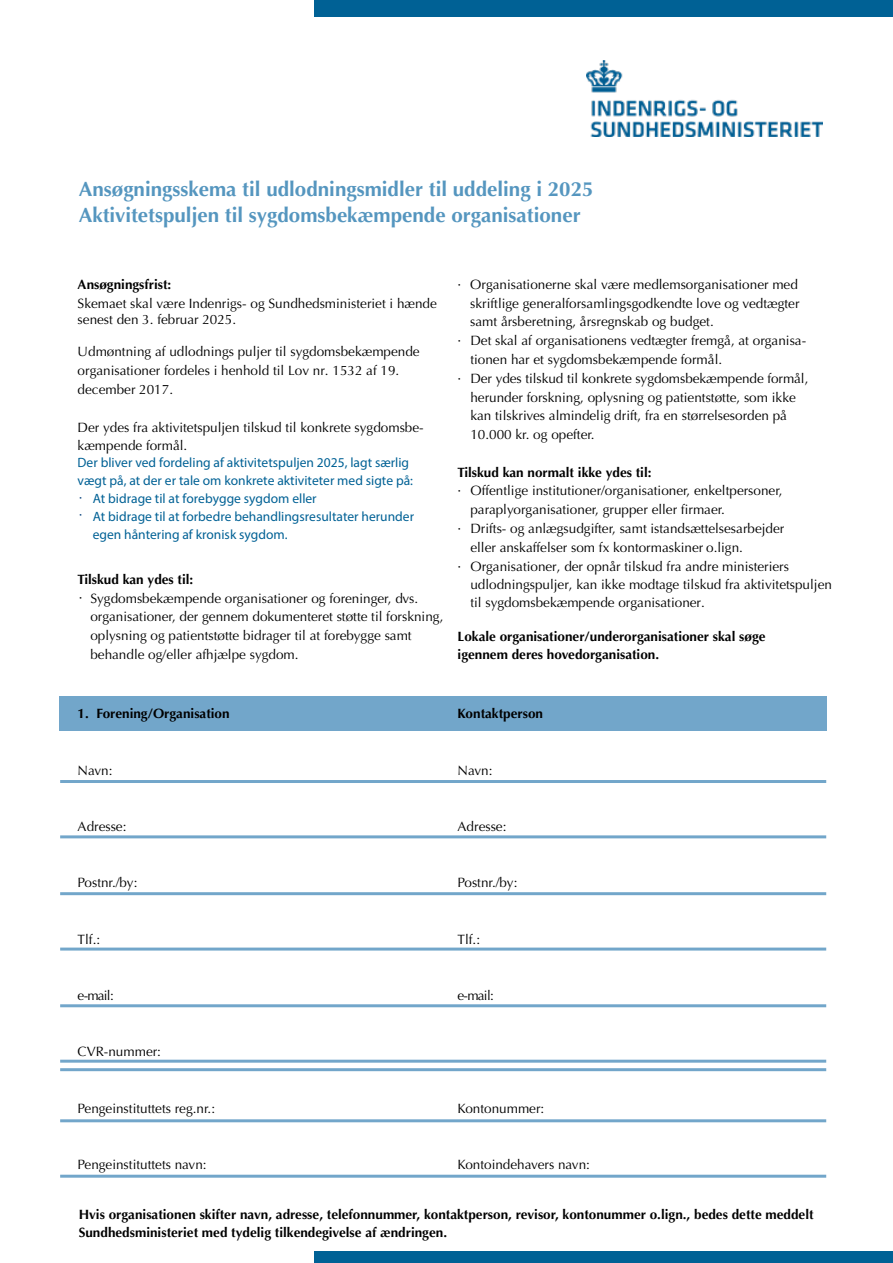
<style>
.page{position:relative;width:893px;height:1263px;background:#fff}
.page>*{position:absolute;margin:0;border:0;box-sizing:border-box;transform-origin:0 0}
.t1{font:700 20.55px/25.5px "Optima";color:#5596bf}
.t2{font:13.5px/18.8px "Optima";color:#000}
.t3{font:700 13.5px/18.8px "Optima";color:#000}
.t4{font:13.5px "Myriad Pro";color:#006195}
.t5{font:13.5px/17.9px "Optima";color:#003d79}
</style>
<div class="page">
<div style="left:314px;top:0;width:579px;height:16px;background:#006195"></div>
<div style="left:59px;top:697px;width:768px;height:34px;background:#72a6ca"></div>
<div style="left:314px;top:1252px;width:579px;height:11px;background:#006195"></div>
<hr style="left:60px;top:780px;width:766px;height:3px;background:#72a6ca">
<hr style="left:60px;top:835px;width:766px;height:3px;background:#72a6ca">
<hr style="left:60px;top:892px;width:766px;height:3px;background:#72a6ca">
<hr style="left:60px;top:947px;width:766px;height:3px;background:#72a6ca">
<hr style="left:60px;top:1004px;width:766px;height:3px;background:#72a6ca">
<hr style="left:60px;top:1060px;width:766px;height:3px;background:#72a6ca">
<hr style="left:60px;top:1068px;width:766px;height:3px;background:#72a6ca">
<hr style="left:60px;top:1119px;width:766px;height:3px;background:#72a6ca">
<hr style="left:60px;top:1175px;width:766px;height:3px;background:#72a6ca">
<img style="left:587px;top:60px;width:236px;height:76px">
<h1 class="t1" style="left:79px;top:177px;width:516px">Ansøgningsskema til udlodningsmidler til uddeling i 2025<br>Aktivitetspuljen til sygdomsbekæmpende organisationer</h1>
<p class="t3" style="left:78px;top:275px;width:95px">Ansøgningsfrist:</p>
<p class="t2" style="left:78px;top:295px;width:361px;line-height:16.2px">Skemaet skal være Indenrigs- og Sundhedsministeriet i hænde senest den 3. februar 2025.</p>
<p class="t2" style="left:78px;top:343px;width:344px">Udmøntning af udlodnings puljer til sygdomsbekæmpende organisationer fordeles i henhold til Lov nr. 1532 af 19. december 2017.</p>
<p class="t2" style="left:78px;top:418px;width:348px">Der ydes fra aktivitetspuljen tilskud til konkrete sygdomsbe&shy;kæmpende formål.</p>
<p class="t4" style="left:78px;top:454px;width:333px">Der bliver ved fordeling af aktivitetspuljen 2025, lagt særlig</p>
<p class="t4" style="left:78px;top:472px;width:337px">vægt på, at der er tale om konkrete aktiviteter med sigte på:</p>
<p class="t4" style="left:93px;top:490px;width:226px">At bidrage til at forebygge sygdom eller</p>
<p class="t4" style="left:93px;top:508px;width:323px">At bidrage til at forbedre behandlingsresultater herunder</p>
<p class="t4" style="left:93px;top:526px;width:196px">egen håntering af kronisk sygdom.</p>
<p class="t5" style="left:79px;top:488px;width:5px">· ·</p>
<p class="t3" style="left:78px;top:570px;width:117px">Tilskud kan ydes til:</p>
<p class="t2" style="left:90px;top:589px;width:329px">Sygdomsbekæmpende organisationer og foreninger, dvs.</p>
<p class="t2" style="left:79px;top:588px;width:5px">·</p>
<p class="t2" style="left:90px;top:608px;width:354px">organisationer, der gennem dokumenteret støtte til forskning, oplysning og patientstøtte bidrager til at forebygge samt behandle og/eller afhjælpe sygdom.</p>
<p class="t2" style="left:470px;top:275px;width:329px">Organisationerne skal være medlemsorganisationer med</p>
<p class="t2" style="left:470px;top:294px;width:331px">skriftlige generalforsamlingsgodkendte love og vedtægter</p>
<p class="t2" style="left:470px;top:313px;width:245px">samt årsberetning, årsregnskab og budget.</p>
<p class="t2" style="left:458px;top:331px;width:350px">· Det skal af organisationens vedtægter fremgå, at organisa-</p>
<p class="t2" style="left:470px;top:350px;width:253px">tionen har et sygdomsbekæmpende formål.</p>
<p class="t2" style="left:458px;top:369px;width:352px">· Der ydes tilskud til konkrete sygdomsbekæmpende formål,</p>
<p class="t2" style="left:470px;top:388px;width:327px">herunder forskning, oplysning og patientstøtte, som ikke</p>
<p class="t2" style="left:470px;top:407px;width:318px">kan tilskrives almindelig drift, fra en størrelsesorden på</p>
<p class="t2" style="left:470px;top:425px;width:126px">10.000 kr. og opefter.</p>
<p class="t3" style="left:458px;top:463px;width:195px">Tilskud kan normalt ikke ydes til:</p>
<p class="t2" style="left:458px;top:482px;width:326px">· Offentlige institutioner/organisationer, enkeltpersoner,</p>
<p class="t2" style="left:470px;top:500px;width:256px">paraplyorganisationer, grupper eller firmaer.</p>
<p class="t2" style="left:458px;top:519px;width:328px">· Drifts- og anlægsudgifter, samt istandsættelsesarbejder</p>
<p class="t2" style="left:470px;top:557px;width:363px;line-height:18px;text-indent:-13px">· Organisationer, der opnår tilskud fra andre ministeriers udlodningspuljer, kan ikke modtage tilskud fra aktivitetspuljen til sygdomsbekæmpende organisationer.</p>
<p class="t2" style="left:457px;top:275px;width:5px">·</p>
<p class="t2" style="left:470px;top:538px;width:274px">eller anskaffelser som fx kontormaskiner o.lign.</p>
<p class="t3" style="left:458px;top:627px;width:309px">Lokale organisationer/underorganisationer skal søge igennem deres hovedorganisation.</p>
<p class="t3" style="left:78px;top:704px;width:154px">1. Forening/Organisation</p>
<p class="t2" style="left:78px;top:761px;width:36px">Navn:</p>
<p class="t3" style="left:458px;top:704px;width:87px">Kontaktperson</p>
<p class="t2" style="left:458px;top:761px;width:36px">Navn:</p>
<p class="t2" style="left:78px;top:817px;width:50px">Adresse:</p>
<p class="t2" style="left:458px;top:817px;width:50px">Adresse:</p>
<p class="t2" style="left:78px;top:873px;width:61px">Postnr./by:</p>
<p class="t2" style="left:78px;top:930px;width:24px">Tlf.:</p>
<p class="t2" style="left:458px;top:874px;width:61px">Postnr./by:</p>
<p class="t2" style="left:458px;top:930px;width:24px">Tlf.:</p>
<p class="t2" style="left:78px;top:986px;width:38px">e-mail:</p>
<p class="t2" style="left:458px;top:986px;width:38px">e-mail:</p>
<p class="t2" style="left:78px;top:1043px;width:85px">CVR-nummer:</p>
<p class="t2" style="left:78px;top:1099px;width:139px">Pengeinstituttets reg.nr.:</p>
<p class="t2" style="left:458px;top:1099px;width:88px">Kontonummer:</p>
<p class="t2" style="left:458px;top:1155px;width:134px">Kontoindehavers navn:</p>
<p class="t3" style="left:79px;top:1205px;width:736px">Hvis organisationen skifter navn, adresse, telefonnummer, kontaktperson, revisor, kontonummer o.lign., bedes dette meddelt<br>Sundhedsministeriet med tydelig tilkendegivelse af ændringen.</p>
<p class="t2" style="left:78px;top:1155px;width:131px">Pengeinstituttets navn:</p>
</div>
